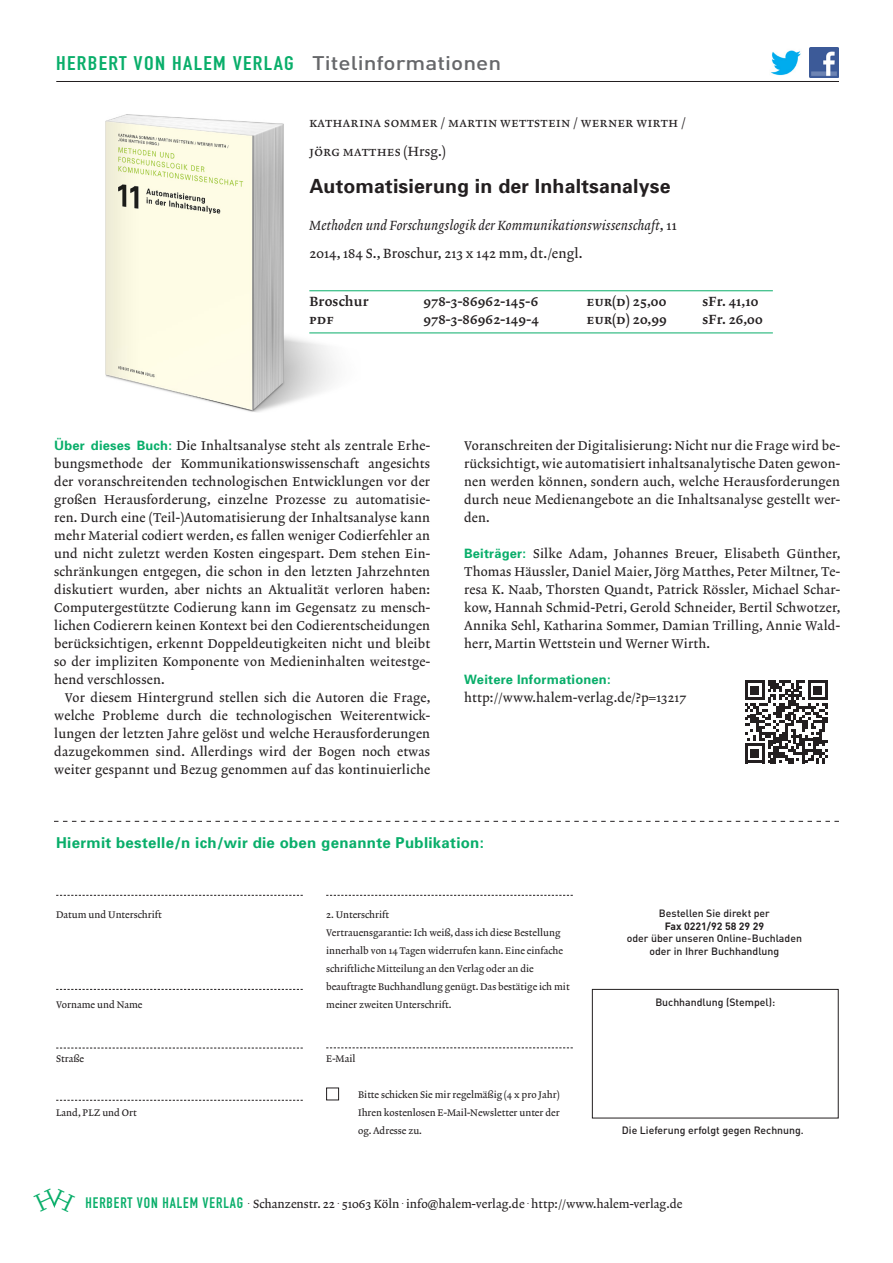
<style>
.page{position:relative;width:893px;height:1263px;background:#fff}
.page>*{position:absolute;margin:0;border:0;box-sizing:border-box;transform-origin:0 0}
.t1{font:19.5px "DIN Engschrift";letter-spacing:.06em;color:#09ae6a;scale:1.16 1}
.t2{font:700 19.5px "Univers";letter-spacing:.01em;color:#231f20}
.t3{font:700 15px "Univers";letter-spacing:.02em;color:#09ae6a}
.t4{font:13.5px "Lexicon No 2 Roman C";letter-spacing:.015em;color:#231f20}
.t5{font:13.5px/28.5px "Lexicon No 2 Roman A";letter-spacing:.03em;color:#231f20}
.t6{font:13.5px "Lexicon No 2 Italic A";letter-spacing:.01em;color:#231f20}
.t7{font:13.5px "Lexicon No 2 Roman A";letter-spacing:.01em;color:#231f20}
.t8{font:12.9px/18px "Lexicon No 2 Roman A";letter-spacing:.015em;color:#231f20;text-align:justify}
.t9{font:700 12.9px "Univers";letter-spacing:.015em;color:#09ae6a}
.t10{font:12px "Lexicon No 2 Roman A";color:#231f20}
.t11{font:500 10.5px/12.6px "DIN";color:#231f20;text-align:center}
.t12{font:700 10.5px "DIN";color:#231f20}
.t13{font:9.75px/18px "Lexicon No 2 Roman A";color:#231f20}
.s1{font-family:"DIN";font-weight:500;color:#66676a}
.s2{font-family:"Lexicon No 2 Roman A"}
.s3{font-family:"Univers";font-weight:700;color:#09ae6a}
.s4{font-family:"DIN Engschrift";font-size:15px;color:#09ae6a}
</style>
<div class="page">
<svg style="left:56px;top:895px;width:247px;height:1px"></svg>
<svg style="left:326px;top:895px;width:247px;height:1px"></svg>
<svg style="left:56px;top:989px;width:247px;height:1px"></svg>
<svg style="left:56px;top:1100px;width:247px;height:1px"></svg>
<svg style="left:56px;top:1048px;width:247px;height:1px"></svg>
<svg style="left:326px;top:1047px;width:247px;height:1px"></svg>
<div style="left:592px;top:989px;width:247px;height:129px;border:1px solid #231f20"></div>
<div style="left:326px;top:1087px;width:13px;height:13px;border:1px solid #231f20"></div>
<hr style="left:56px;top:81px;width:783px;height:1px;background:#231f20">
<svg style="left:54px;top:821px;width:785px;height:1px"></svg>
<img style="left:809px;top:47px;width:30px;height:30px">
<img style="left:770px;top:50px;width:31px;height:26px">
<img style="left:105px;top:115px;width:255px;height:297px">
<hr style="left:309px;top:290px;width:464px;height:1px;background:#09ae6a">
<hr style="left:309px;top:333px;width:464px;height:1px;background:#09ae6a">
<svg style="left:745px;top:680px;width:83px;height:83px"></svg>
<h1 class="t1" style="left:56px;top:52px;width:385px">HERBERT VON HALEM VERLAG <span class="s1">Titelinformationen</span></h1>
<p class="t5" style="left:309px;top:109px;width:378px">Katharina Sommer / Martin Wettstein / Werner Wirth /<br>Jörg Matthes (Hrsg.)</p>
<h1 class="t2" style="left:309px;top:173px;width:363px">Automatisierung in der Inhaltsanalyse</h1>
<p class="t6" style="left:309px;top:217px;width:369px">Methoden und Forschungslogik der Kommunikationswissenschaft<span class="s2">, 11</span></p>
<p class="t7" style="left:309px;top:246px;width:275px">2014, 184 S., Broschur, 213 x 142 mm, dt./engl.</p>
<p class="t4" style="left:309px;top:293px;width:61px">Broschur</p>
<p class="t4" style="left:423px;top:293px;width:116px">978-3-86962-145-6</p>
<p class="t4" style="left:587px;top:293px;width:81px">EUR(D) 25,00</p>
<p class="t4" style="left:702px;top:293px;width:58px">sFr. 41,10</p>
<p class="t4" style="left:309px;top:311px;width:26px">PDF</p>
<p class="t4" style="left:423px;top:311px;width:117px">978-3-86962-149-4</p>
<p class="t4" style="left:587px;top:311px;width:81px">EUR(D) 20,99</p>
<p class="t4" style="left:702px;top:311px;width:62px">sFr. 26,00</p>
<p class="t8" style="left:54px;top:437px;width:377px"><span class="s3">Über dieses Buch:</span> Die Inhaltsanalyse steht als zentrale Erhe&shy;bungsmethode der Kommunikationswissenschaft angesichts der voranschreitenden technologischen Entwicklungen vor der großen Herausforderung, einzelne Prozesse zu automatisie&shy;ren. Durch eine (Teil-)Automatisierung der Inhaltsanalyse kann mehr Material codiert werden, es fallen weniger Codierfehler an und nicht zuletzt werden Kosten eingespart. Dem stehen Ein&shy;schränkungen entgegen, die schon in den letzten Jahrzehnten diskutiert wurden, aber nichts an Aktualität verloren haben:<br>Computergestützte Codierung kann im Gegensatz zu mensch&shy;lichen Codierern keinen Kontext bei den Codierentscheidungen berücksichtigen, erkennt Doppeldeutigkeiten nicht und bleibt so der impliziten Komponente von Medieninhalten weitestge&shy;hend verschlossen.</p>
<p class="t8" style="left:54px;top:689px;width:378px;text-indent:11px">Vor diesem Hintergrund stellen sich die Autoren die Frage, welche Probleme durch die technologischen Weiterentwick&shy;lungen der letzten Jahre gelöst und welche Herausforderungen dazugekommen sind. Allerdings wird der Bogen noch etwas weiter gespannt und Bezug genommen auf das kontinuierliche</p>
<p class="t8" style="left:464px;top:437px;width:377px">Voranschreiten der Digitalisierung: Nicht nur die Frage wird be&shy;rücksichtigt, wie automatisiert inhaltsanalytische Daten gewon&shy;nen werden können, sondern auch, welche Herausforderungen durch neue Medienangebote an die Inhaltsanalyse gestellt wer&shy;den.</p>
<p class="t8" style="left:464px;top:545px;width:378px"><span class="s3">Beiträger:</span> Silke Adam, Johannes Breuer, Elisabeth Günther, Thomas Häussler, Daniel Maier, Jörg Matthes, Peter Miltner, Te&shy;resa K. Naab, Thorsten Quandt, Patrick Rössler, Michael Schar&shy;kow, Hannah Schmid-Petri, Gerold Schneider, Bertil Schwotzer, Annika Sehl, Katharina Sommer, Damian Trilling, Annie Wald&shy;herr, Martin Wettstein und Werner Wirth.</p>
<p class="t9" style="left:464px;top:671px;width:148px">Weitere Informationen:</p>
<p class="t8" style="left:464px;top:689px;width:224px">http://www.halem-verlag.de/?p=13217</p>
<p class="t3" style="left:56px;top:832px;width:429px">Hiermit bestelle/n ich/wir die oben genannte Publikation:</p>
<p class="t13" style="left:56px;top:906px;width:107px">Datum und Unterschrift</p>
<p class="t13" style="left:326px;top:906px;width:245px">2. Unterschrift<br>Vertrauensgarantie: Ich weiß, dass ich diese Bestellung innerhalb von 14 Tagen widerrufen kann. Eine einfache schriftliche Mitteilung an den Verlag oder an die beauftragte Buchhandlung genügt. Das bestätige ich mit</p>
<p class="t13" style="left:56px;top:996px;width:88px">Vorname und Name</p>
<p class="t13" style="left:326px;top:996px;width:127px">meiner zweiten Unterschrift.</p>
<p class="t13" style="left:56px;top:1050px;width:29px">Straße</p>
<p class="t13" style="left:326px;top:1050px;width:31px">E-Mail</p>
<p class="t13" style="left:56px;top:1104px;width:82px">Land, PLZ und Ort</p>
<p class="t13" style="left:358px;top:1086px;width:203px;text-align:justify">Bitte schicken Sie mir regelmäßig (4 x pro Jahr)<br>Ihren kostenlosen E-Mail-Newsletter unter der og. Adresse zu.</p>
<p class="t11" style="left:659px;top:907px;width:112px">Bestellen Sie direkt per</p>
<p class="t12" style="left:665px;top:919px;width:101px">Fax 0221/92 58 29 29</p>
<p class="t11" style="left:627px;top:932px;width:177px">oder über unseren Online-Buchladen oder in Ihrer Buchhandlung</p>
<p class="t11" style="left:655px;top:996px;width:121px">Buchhandlung (Stempel):</p>
<p class="t11" style="left:622px;top:1123px;width:183px">Die Lieferung erfolgt gegen Rechnung.</p>
<p class="t10" style="left:86px;top:1197px;width:598px"><span class="s4">HERBERT VON HALEM VERLAG</span> <sup>.</sup> Schanzenstr. 22 <sup>.</sup> 51063 Köln <sup>.</sup> info@halem-verlag.de <sup>.</sup> http://www.halem-verlag.de</p>
</div>
